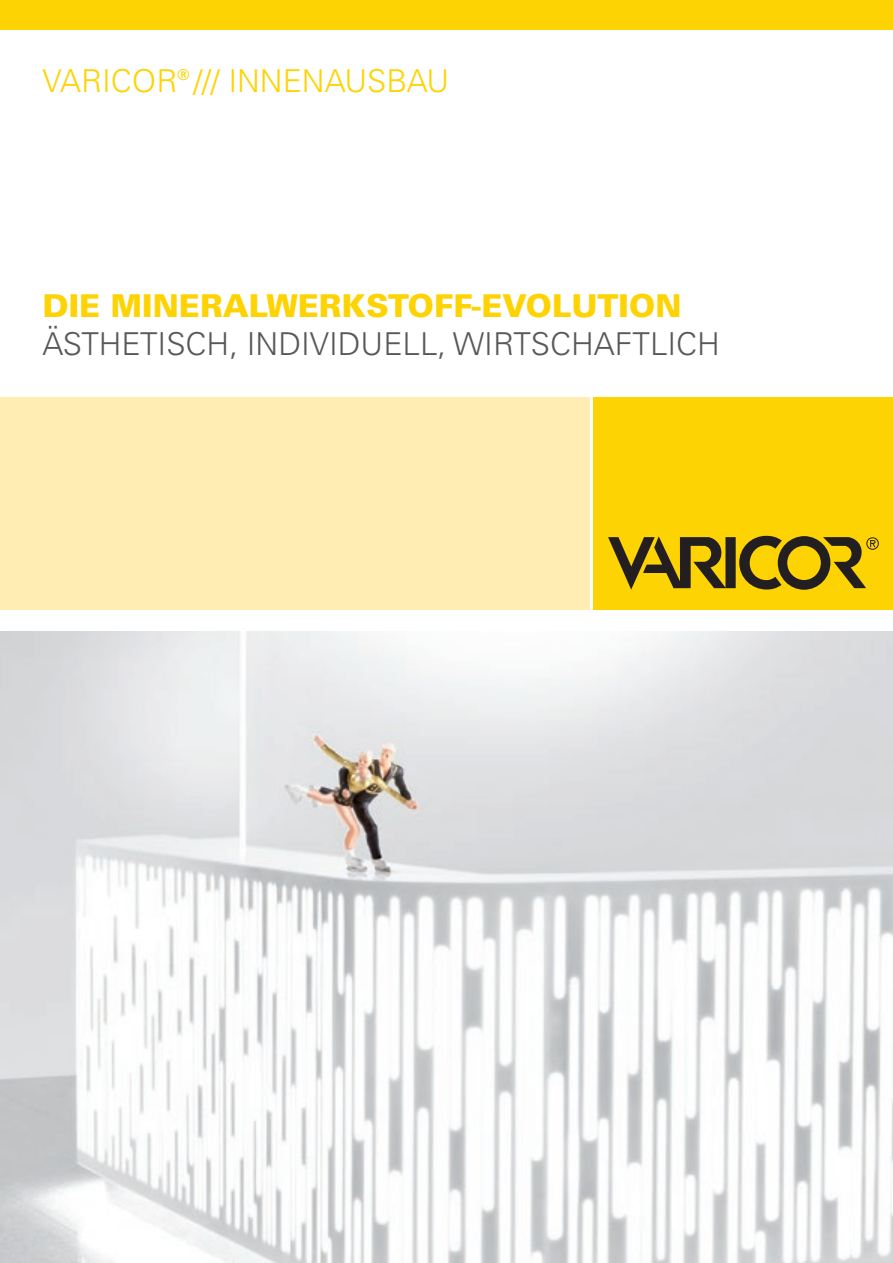
<style>
.page{position:relative;width:893px;height:1263px;background:#fff}
.page>*{position:absolute;margin:0;border:0;box-sizing:border-box;transform-origin:0 0}
.t1{font:300 31.5px "Univers LT Std";color:#57585a}
.t2{font:900 31.5px "Univers LT Std";color:#fed304}
.t3{font:300 31.5px "Univers LT Std";color:#fed304}
</style>
<div class="page">
<img style="left:0;top:631px;width:893px;height:632px">
<div style="left:0;top:0;width:893px;height:30px;background:#fed304"></div>
<div style="left:0;top:398px;width:590px;height:212px;background:#ffedb3"></div>
<div style="left:594px;top:398px;width:299px;height:212px;background:#fed304"></div>
<svg style="left:608px;top:536px;width:271px;height:54px"></svg>
<p class="t3" style="left:43px;top:62px;width:408px">VARICOR<sup>®</sup> /// INNENAUSBAU</p>
<p class="t2" style="left:43px;top:286px;width:641px">DIE MINERALWERKSTOFF-EVOLUTION</p>
<p class="t1" style="left:43px;top:325px;width:679px">ÄSTHETISCH, INDIVIDUELL, WIRTSCHAFTLICH</p>
</div>
